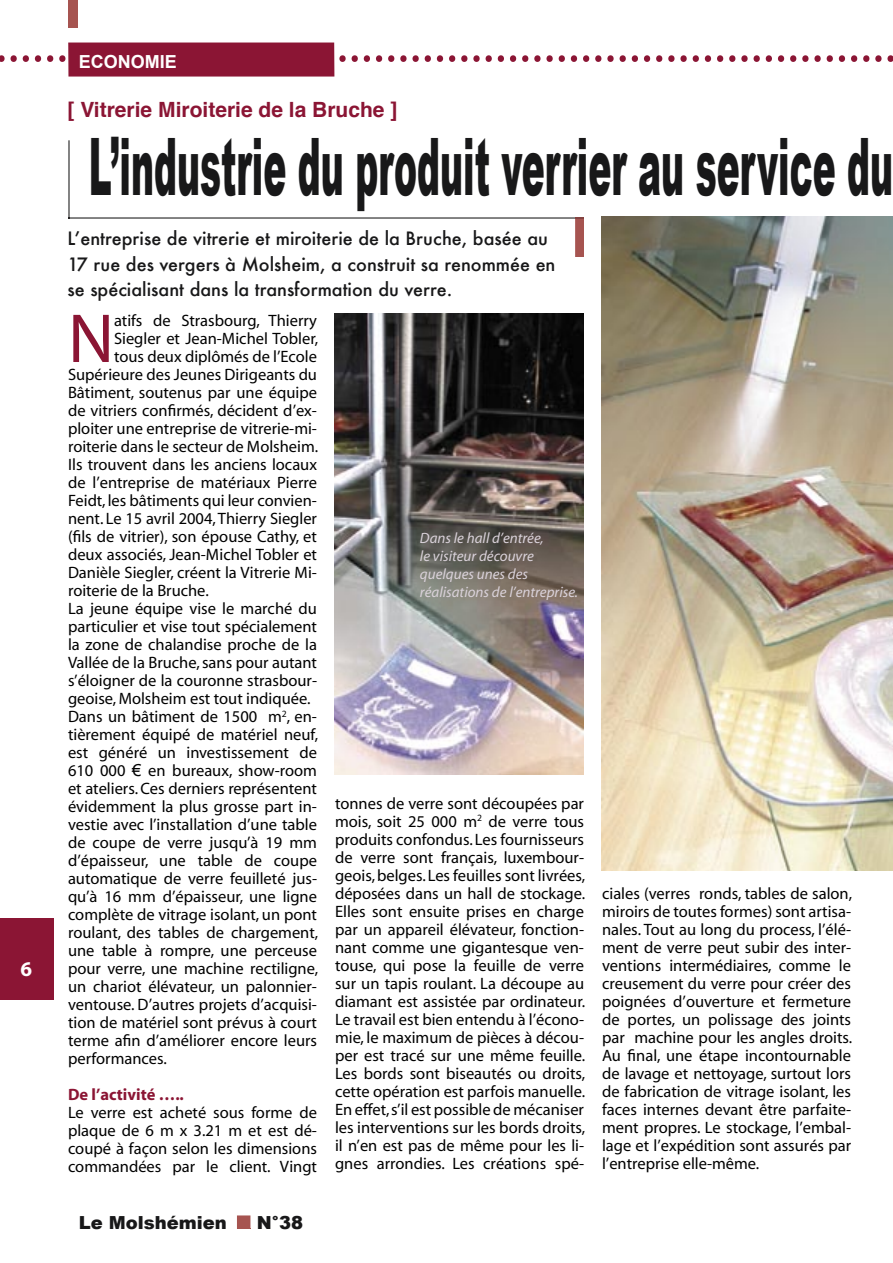
<style>
.page{position:relative;width:893px;height:1263px;background:#fff}
.page>*{position:absolute;margin:0;border:0;box-sizing:border-box;transform-origin:0 0}
.t1{font:900 79.35px "Arial";color:#181819;scale:.43 1}
.t2{font:69.9px "Myriad";color:#8b1534}
.t3{font:52.5px "Myriad";color:#8b1534}
.t4{font:700 21px "Helvetica";color:#8b1534}
.t5{font:700 21px "Myriad";color:#fff}
.t6{font:500 18px/25.5px "Futura";color:#181819}
.t7{font:900 18px "Arial";color:#181819}
.t8{font:700 18px "Arial";color:#fff}
.t9{font:16.5px/18px "Myriad";color:#000;text-align:justify}
.t10{font:italic 15px/18px "Myriad";color:#dad2da}
.s1{font-family:"Arial"}
.s2{font-weight:700;color:#8b1534}
</style>
<div class="page">
<img style="left:335px;top:314px;width:249px;height:460px">
<img style="left:601px;top:216px;width:292px;height:655px">
<div style="left:68px;top:43px;width:266px;height:34px;background:#8b1534"></div>
<div style="left:68px;top:0;width:10px;height:27px;background:#a65450"></div>
<svg style="left:68px;top:140px;width:516px;height:117px"></svg>
<div style="left:0;top:918px;width:54px;height:81px;background:#8b1534"></div>
<svg style="left:237px;top:1215px;width:13px;height:14px"></svg>
<p class="t8" style="left:79px;top:51px;width:100px">ECONOMIE</p>
<p class="t3" style="left:-4px;top:18px;width:901px">..........................................................................</p>
<p class="t4" style="left:68px;top:95px;width:331px">[ Vitrerie Miroiterie de la Bruche ]</p>
<p class="t5" style="left:21px;top:958px;width:13px">6</p>
<p class="t1" style="left:89px;top:122px;width:1872px">L’industrie du produit verrier au service du</p>
<p class="t6" style="left:68px;top:225px;width:489px">Lʼentreprise de vitrerie et miroiterie de la Bruche, basée au<br>17 rue des vergers à Molsheim, a construit sa renommée en se spécialisant dans la transformation du verre.</p>
<p class="t2" style="left:68px;top:304px;width:48px">N</p>
<p class="t9" style="left:114px;top:312px;width:204px">atifs de Strasbourg, Thierry</p>
<p class="t9" style="left:114px;top:330px;width:206px">Siegler et Jean-Michel Tobler,</p>
<p class="t9" style="left:114px;top:348px;width:204px">tous deux diplômés de l’Ecole</p>
<p class="t9" style="left:68px;top:366px;width:251px">Supérieure des Jeunes Dirigeants du</p>
<p class="t9" style="left:68px;top:384px;width:250px">Bâtiment, soutenus par une équipe</p>
<p class="t9" style="left:68px;top:402px;width:250px">de vitriers confirmés, décident d’ex-</p>
<p class="t9" style="left:68px;top:420px;width:251px">ploiter une entreprise de vitrerie-mi-</p>
<p class="t9" style="left:68px;top:438px;width:252px">roiterie dans le secteur de Molsheim.</p>
<p class="t9" style="left:68px;top:456px;width:250px">Ils trouvent dans les anciens locaux</p>
<p class="t9" style="left:68px;top:474px;width:251px">de l’entreprise de matériaux Pierre</p>
<p class="t9" style="left:68px;top:492px;width:250px">Feidt, les bâtiments qui leur convien-</p>
<p class="t9" style="left:68px;top:510px;width:250px">nent. Le 15 avril 2004, Thierry Siegler</p>
<p class="t9" style="left:68px;top:528px;width:250px">(fils de vitrier), son épouse Cathy, et</p>
<p class="t9" style="left:68px;top:546px;width:251px">deux associés, Jean-Michel Tobler et</p>
<p class="t9" style="left:68px;top:564px;width:250px">Danièle Siegler, créent la Vitrerie Mi-</p>
<p class="t9" style="left:68px;top:582px;width:142px">roiterie de la Bruche.</p>
<p class="t9" style="left:68px;top:600px;width:250px">La jeune équipe vise le marché du</p>
<p class="t9" style="left:68px;top:618px;width:251px">particulier et vise tout spécialement</p>
<p class="t9" style="left:68px;top:636px;width:250px">la zone de chalandise proche de la</p>
<p class="t9" style="left:68px;top:654px;width:251px">Vallée de la Bruche, sans pour autant</p>
<p class="t9" style="left:68px;top:672px;width:251px">s’éloigner de la couronne strasbour-</p>
<p class="t9" style="left:68px;top:690px;width:244px">geoise, Molsheim est tout indiquée.</p>
<p class="t9" style="left:68px;top:708px;width:250px">Dans un bâtiment de 1500 m<sup>2</sup>, en-</p>
<p class="t9" style="left:68px;top:726px;width:252px">tièrement équipé de matériel neuf,</p>
<p class="t9" style="left:68px;top:744px;width:251px">est généré un investissement de</p>
<p class="t9" style="left:68px;top:762px;width:250px">610 000 <span class="s1">€</span> en bureaux, show-room</p>
<p class="t9" style="left:68px;top:780px;width:250px">et ateliers. Ces derniers représentent</p>
<p class="t9" style="left:68px;top:798px;width:250px">évidemment la plus grosse part in-</p>
<p class="t9" style="left:68px;top:816px;width:250px">vestie avec l’installation d’une table</p>
<p class="t9" style="left:68px;top:834px;width:250px">de coupe de verre jusqu’à 19 mm</p>
<p class="t9" style="left:68px;top:852px;width:250px">d’épaisseur, une table de coupe</p>
<p class="t9" style="left:68px;top:870px;width:251px">automatique de verre feuilleté jus-</p>
<p class="t9" style="left:68px;top:888px;width:251px">qu’à 16 mm d’épaisseur, une ligne</p>
<p class="t9" style="left:68px;top:906px;width:250px">complète de vitrage isolant, un pont</p>
<p class="t9" style="left:68px;top:924px;width:252px">roulant, des tables de chargement,</p>
<p class="t9" style="left:68px;top:942px;width:250px">une table à rompre, une perceuse</p>
<p class="t9" style="left:68px;top:960px;width:252px">pour verre, une machine rectiligne,</p>
<p class="t9" style="left:68px;top:978px;width:250px">un chariot élévateur, un palonnier-</p>
<p class="t9" style="left:68px;top:996px;width:250px">ventouse. D’autres projets d’acquisi-</p>
<p class="t9" style="left:68px;top:1014px;width:250px">tion de matériel sont prévus à court</p>
<p class="t9" style="left:68px;top:1032px;width:250px">terme afin d’améliorer encore leurs</p>
<p class="t9" style="left:68px;top:1050px;width:100px">performances.</p>
<p class="t9" style="left:68px;top:1086px;width:251px;text-align:left"><span class="s2">De l’activité …..<br></span>Le verre est acheté sous forme de plaque de 6 m x 3.21 m et est dé&shy;coupé à façon selon les dimensions commandées par le client. Vingt</p>
<p class="t7" style="left:79px;top:1212px;width:150px">Le Molshémien</p>
<p class="t7" style="left:257px;top:1212px;width:48px">N°38</p>
<p class="t10" style="left:420px;top:530px;width:160px">Dans le hall d’entrée,<br>le visiteur découvre quelques unes des réalisations de l’entreprise.</p>
<p class="t9" style="left:335px;top:795px;width:252px">tonnes de verre sont découpées par mois, soit 25 000 m<sup>2</sup> de verre tous produits confondus. Les fournisseurs de verre sont français, luxembour&shy;geois, belges. Les feuilles sont livrées, déposées dans un hall de stockage.<br>Elles sont ensuite prises en charge par un appareil élévateur, fonction&shy;nant comme une gigantesque ven&shy;touse, qui pose la feuille de verre sur un tapis roulant. La découpe au diamant est assistée par ordinateur.<br>Le travail est bien entendu à l’écono&shy;mie, le maximum de pièces à décou&shy;per est tracé sur une même feuille.<br>Les bords sont biseautés ou droits, cette opération est parfois manuelle.<br>En effet, s’il est possible de mécaniser les interventions sur les bords droits, il n’en est pas de même pour les li&shy;gnes arrondies. Les créations spé-</p>
<p class="t9" style="left:602px;top:885px;width:252px">ciales (verres ronds, tables de salon, miroirs de toutes formes) sont artisa&shy;nales. Tout au long du process, l’élé&shy;ment de verre peut subir des inter&shy;ventions intermédiaires, comme le creusement du verre pour créer des poignées d’ouverture et fermeture de portes, un polissage des joints par machine pour les angles droits.<br>Au final, une étape incontournable de lavage et nettoyage, surtout lors de fabrication de vitrage isolant, les faces internes devant être parfaite&shy;ment propres. Le stockage, l’embal&shy;lage et l’expédition sont assurés par l’entreprise elle-même.</p>
</div>
